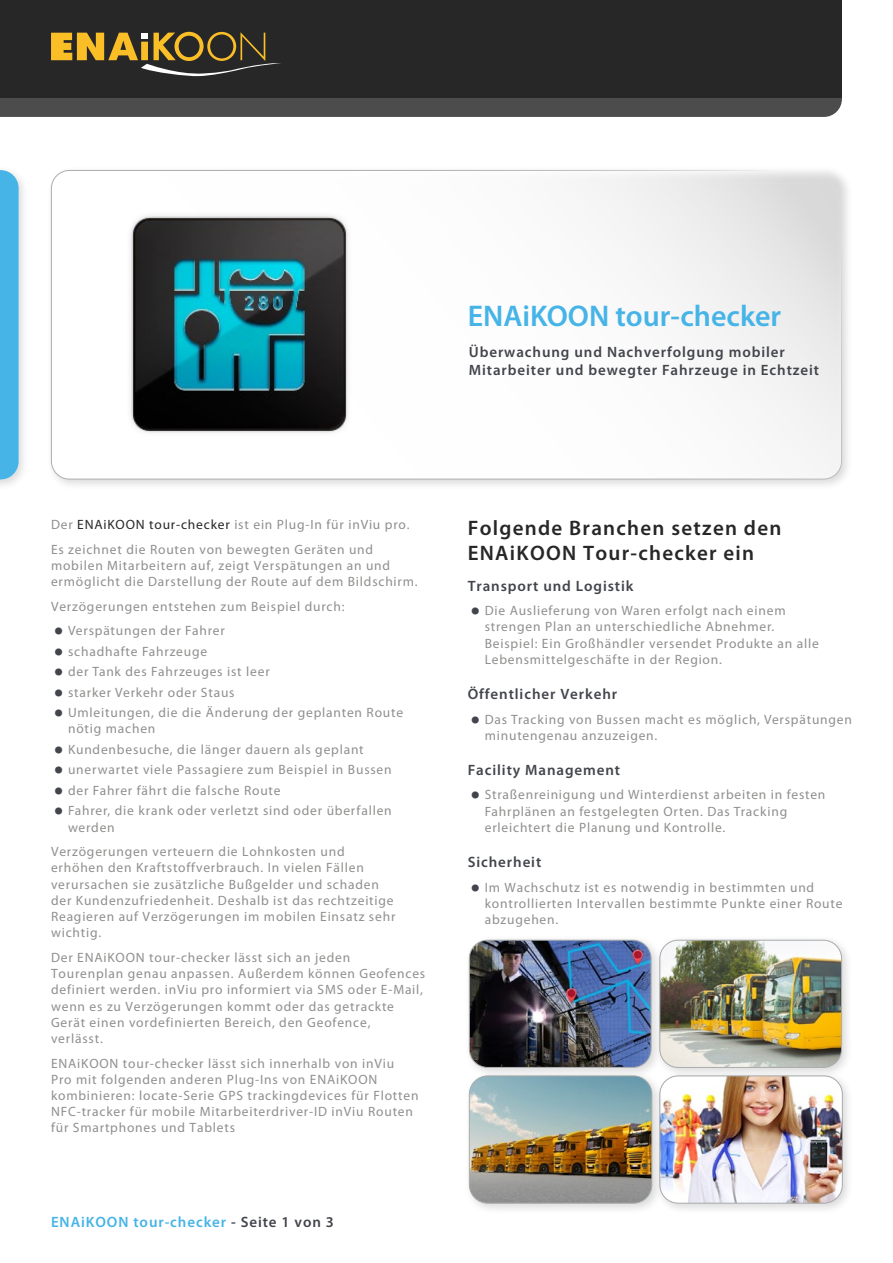
<style>
.page{position:relative;width:893px;height:1263px;background:#fff}
.page>*{position:absolute;margin:0;border:0;box-sizing:border-box;transform-origin:0 0}
.t1{font:600 30px "Myriad Pro";color:#46b4e7}
.t2{font:600 21px/25.2px "Myriad Pro";letter-spacing:.06em;color:#282727}
.t3{font:600 15px/18px "Myriad Pro";letter-spacing:.06em;color:#43454c}
.t4{font:600 15px "Myriad Pro";letter-spacing:.06em;color:#46b4e7}
.t5{font:13.5px/16.2px "Myriad Pro";letter-spacing:.06em;color:#908f8e}
.s1{color:#282727}
.s2{font-weight:700;font-size:27px;color:#43454c}
.s3{color:#43454c}
</style>
<div class="page">
<div style="left:45px;top:164px;width:808px;height:327px;background:#000;opacity:.15"></div>
<svg style="left:51px;top:170px;width:791px;height:309px"></svg>
<div style="left:0;top:0;width:842px;height:98px;background:#282727"></div>
<div style="left:0;top:164px;width:30px;height:327px;background:#000;opacity:.15"></div>
<svg style="left:0;top:170px;width:19px;height:309px"></svg>
<svg style="left:0;top:32px;width:842px;height:85px"></svg>
<div style="left:654px;top:1070px;width:200px;height:144px;background:#000;opacity:.15"></div>
<img style="left:663px;top:1079px;width:179px;height:124px">
<div style="left:659px;top:1075px;width:184px;height:128px;border:1px solid #afaead;border-radius:18px"></div>
<div style="left:654px;top:934px;width:199px;height:145px;background:#000;opacity:.15"></div>
<img style="left:663px;top:940px;width:179px;height:127px">
<div style="left:659px;top:940px;width:183px;height:128px;border:1px solid #afaead;border-radius:18px"></div>
<div style="left:463px;top:1070px;width:200px;height:144px;background:#000;opacity:.15"></div>
<img style="left:469px;top:1079px;width:183px;height:124px">
<div style="left:469px;top:1075px;width:183px;height:128px;border:1px solid #afaead;border-radius:18px"></div>
<div style="left:463px;top:934px;width:200px;height:145px;background:#000;opacity:.15"></div>
<img style="left:469px;top:940px;width:182px;height:127px">
<div style="left:469px;top:940px;width:182px;height:128px;border:1px solid #afaead;border-radius:18px"></div>
<div style="left:125px;top:210px;width:229px;height:229px;background:#fbfbfb"></div>
<img style="left:132px;top:216px;width:216px;height:216px">
<h1 class="t1" style="left:468px;top:297px;width:315px">ENAiKOON tour-checker</h1>
<p class="t3" style="left:469px;top:342px;width:352px">Überwachung und Nachverfolgung mobiler<br>Mitarbeiter und bewegter Fahrzeuge in Echtzeit</p>
<p class="t5" style="left:51px;top:512px;width:360px;line-height:24.8px">Der <span class="s1">ENAiKOON tour-checker</span> ist ein Plug-In für inViu pro.<br>Es zeichnet die Routen von bewegten Geräten und</p>
<p class="t5" style="left:51px;top:557px;width:368px">mobilen Mitarbeitern auf, zeigt Verspätungen an und ermöglicht die Darstellung der Route auf dem Bildschirm.</p>
<p class="t5" style="left:51px;top:598px;width:295px">Verzögerungen entstehen zum Beispiel durch:</p>
<p class="t5" style="left:54px;top:623px;width:172px"><span class="s2">•</span> Verspätungen der Fahrer</p>
<p class="t5" style="left:54px;top:643px;width:155px"><span class="s2">•</span> schadhafte Fahrzeuge</p>
<p class="t5" style="left:54px;top:663px;width:217px"><span class="s2">•</span> der Tank des Fahrzeuges ist leer</p>
<p class="t5" style="left:54px;top:684px;width:182px"><span class="s2">•</span> starker Verkehr oder Staus</p>
<p class="t5" style="left:68px;top:704px;width:337px;text-indent:-14px"><span class="s2">•</span> Umleitungen, die die Änderung der geplanten Route nötig machen</p>
<p class="t5" style="left:54px;top:741px;width:311px"><span class="s2">•</span> Kundenbesuche, die länger dauern als geplant</p>
<p class="t5" style="left:54px;top:761px;width:339px"><span class="s2">•</span> unerwartet viele Passagiere zum Beispiel in Bussen</p>
<p class="t5" style="left:54px;top:782px;width:228px"><span class="s2">•</span> der Fahrer fährt die falsche Route</p>
<p class="t5" style="left:68px;top:802px;width:325px;text-indent:-14px"><span class="s2">•</span> Fahrer, die krank oder verletzt sind oder überfallen werden</p>
<p class="t5" style="left:51px;top:843px;width:346px">Verzögerungen verteuern die Lohnkosten und erhöhen den Kraftstoffverbrauch. In vielen Fällen verursachen sie zusätzliche Bußgelder und schaden der Kundenzufriedenheit. Deshalb ist das rechtzeitige Reagieren auf Verzögerungen im mobilen Einsatz sehr wichtig.</p>
<p class="t5" style="left:51px;top:949px;width:376px">Der ENAiKOON tour-checker lässt sich an jeden Tourenplan genau anpassen. Außerdem können Geofences definiert werden. inViu pro informiert via SMS oder E-Mail, wenn es zu Verzögerungen kommt oder das getrackte Gerät einen vordefinierten Bereich, den Geofence, verlässt.</p>
<p class="t5" style="left:51px;top:1055px;width:369px">ENAiKOON tour-checker lässt sich innerhalb von inViu<br>Pro mit folgenden anderen Plug-Ins von ENAiKOON kombinieren: locate-Serie GPS trackingdevices für Flotten NFC-tracker für mobile Mitarbeiterdriver-ID inViu Routen für Smartphones und Tablets</p>
<p class="t4" style="left:51px;top:1213px;width:284px">ENAiKOON tour-checker <span class="s3">- Seite 1 von 3</span></p>
<h2 class="t2" style="left:468px;top:514px;width:315px">Folgende Branchen setzen den<br>ENAiKOON Tour-checker ein</h2>
<p class="t3" style="left:468px;top:576px;width:167px">Transport und Logistik</p>
<p class="t5" style="left:485px;top:602px;width:336px;text-indent:-14px"><span class="s2">•</span> Die Auslieferung von Waren erfolgt nach einem strengen Plan an unterschiedliche Abnehmer.<br>Beispiel: Ein Großhändler versendet Produkte an alle Lebensmittelgeschäfte in der Region.</p>
<p class="t3" style="left:468px;top:684px;width:151px">Öffentlicher Verkehr</p>
<p class="t5" style="left:485px;top:711px;width:369px;text-indent:-14px"><span class="s2">•</span> Das Tracking von Bussen macht es möglich, Verspätungen minutengenau anzuzeigen.</p>
<p class="t3" style="left:468px;top:760px;width:154px">Facility Management</p>
<p class="t5" style="left:485px;top:787px;width:342px;text-indent:-14px"><span class="s2">•</span> Straßenreinigung und Winterdienst arbeiten in festen<br>Fahrplänen an festgelegten Orten. Das Tracking erleichtert die Planung und Kontrolle.</p>
<p class="t3" style="left:468px;top:852px;width:75px">Sicherheit</p>
<p class="t5" style="left:485px;top:879px;width:359px;text-indent:-14px"><span class="s2">•</span> Im Wachschutz ist es notwendig in bestimmten und kontrollierten Intervallen bestimmte Punkte einer Route abzugehen.</p>
</div>
